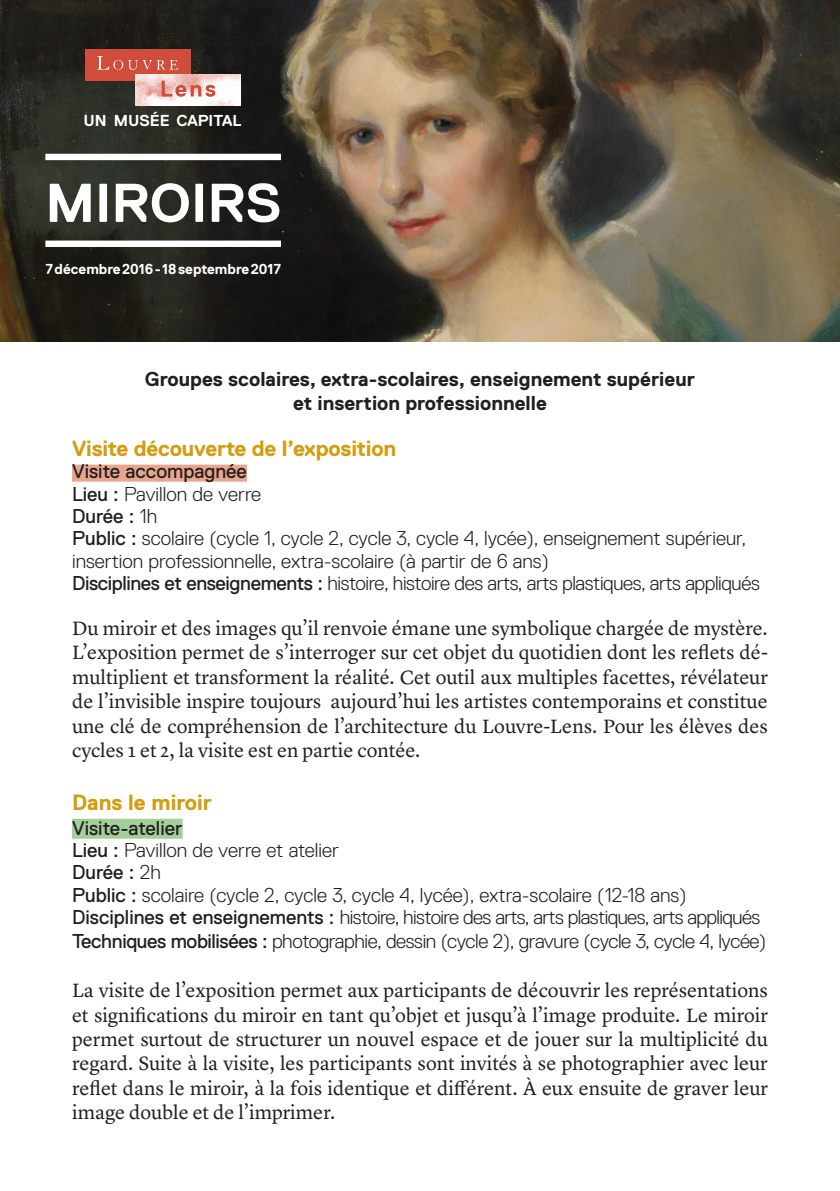
<style>
.page{position:relative;width:840px;height:1191px;background:#fff}
.page>*{position:absolute;margin:0;border:0;box-sizing:border-box;transform-origin:0 0}
.t1{font:700 54.4px "Replica";color:#fff}
.t2{font:700 22px "Replica";letter-spacing:-.01em;color:#d69b0e}
.t3{font:700 20.2px/24.2px "Replica";color:#231f20;text-align:center}
.t4{font:20px/24.4px "Lyon Text";color:#231f20;text-align:justify}
.t5{font:300 20px/22.4px "Replica";letter-spacing:-.01em;color:#231f20}
.t6{font:700 15.8px "Replica";color:#fff}
.t7{font:700 14.4px "Replica";color:#fff}
.s1{font-weight:400}
</style>
<div class="page">
<img style="left:0;top:0;width:839px;height:342px">
<div style="left:72px;top:464px;width:175px;height:17px;background:#e8a78d"></div>
<div style="left:72px;top:818px;width:110px;height:20px;background:#a3cf9a"></div>
<div style="left:85px;top:49px;width:106px;height:32px;background:#d04d3c"></div>
<svg style="left:97px;top:56px;width:81px;height:14px"></svg>
<img style="left:135px;top:74px;width:106px;height:32px">
<svg style="left:161px;top:81px;width:54px;height:16px"></svg>
<div style="left:45px;top:154px;width:236px;height:6px;background:#fff"></div>
<div style="left:45px;top:240px;width:236px;height:7px;background:#fff"></div>
<p class="t6" style="left:83px;top:112px;width:159px">UN MUSÉE CAPITAL</p>
<h1 class="t1" style="left:45px;top:173px;width:237px">miroirs</h1>
<p class="t7" style="left:45px;top:261px;width:237px">7 décembre 2016 - 18 septembre 2017</p>
<p class="t3" style="left:145px;top:367px;width:551px">Groupes scolaires, extra-scolaires, enseignement supérieur et insertion professionnelle</p>
<p class="t2" style="left:72px;top:436px;width:325px">Visite découverte de l’exposition</p>
<p class="t5" style="left:72px;top:460px;width:688px"><span class="s1">Visite accompagnée<br>Lieu :</span> Pavillon de verre<br><span class="s1">Durée :</span> 1h<br><span class="s1">Public :</span> scolaire (cycle 1, cycle 2, cycle 3, cycle 4, lycée), enseignement supérieur, insertion professionnelle, extra-scolaire (à partir de 6 ans)<br><span class="s1">Disciplines et enseignements :</span> histoire, histoire des arts, arts plastiques, arts appliqués</p>
<p class="t4" style="left:72px;top:614px;width:697px">Du miroir et des images qu’il renvoie émane une symbolique chargée de mystère.<br>L’exposition permet de s’interroger sur cet objet du quotidien dont les reflets dé&shy;multiplient et transforment la réalité. Cet outil aux multiples facettes, révélateur de l’invisible inspire toujours aujourd’hui les artistes contemporains et constitue une clé de compréhension de l’architecture du Louvre-Lens. Pour les élèves des cycles 1 et 2, la visite est en partie contée.</p>
<p class="t2" style="left:72px;top:790px;width:141px">Dans le miroir</p>
<p class="t5" style="left:72px;top:816px;width:689px"><span class="s1">Visite-atelier<br>Lieu :</span> Pavillon de verre et atelier<br><span class="s1">Durée :</span> 2h<br><span class="s1">Public :</span> scolaire (cycle 2, cycle 3, cycle 4, lycée), extra-scolaire (12-18 ans)<br><span class="s1">Disciplines et enseignements :</span> histoire, histoire des arts, arts plastiques, arts appliqués</p>
<p class="t5" style="left:72px;top:930px;width:695px"><span class="s1">Techniques mobilisées :</span> photographie, dessin (cycle 2), gravure (cycle 3, cycle 4, lycée)</p>
<p class="t4" style="left:72px;top:976px;width:697px">La visite de l’exposition permet aux participants de découvrir les représentations et significations du miroir en tant qu’objet et jusqu’à l’image produite. Le miroir permet surtout de structurer un nouvel espace et de jouer sur la multiplicité du regard. Suite à la visite, les participants sont invités à se photographier avec leur reflet dans le miroir, à la fois identique et différent. À eux ensuite de graver leur image double et de l’imprimer.</p>
</div>
